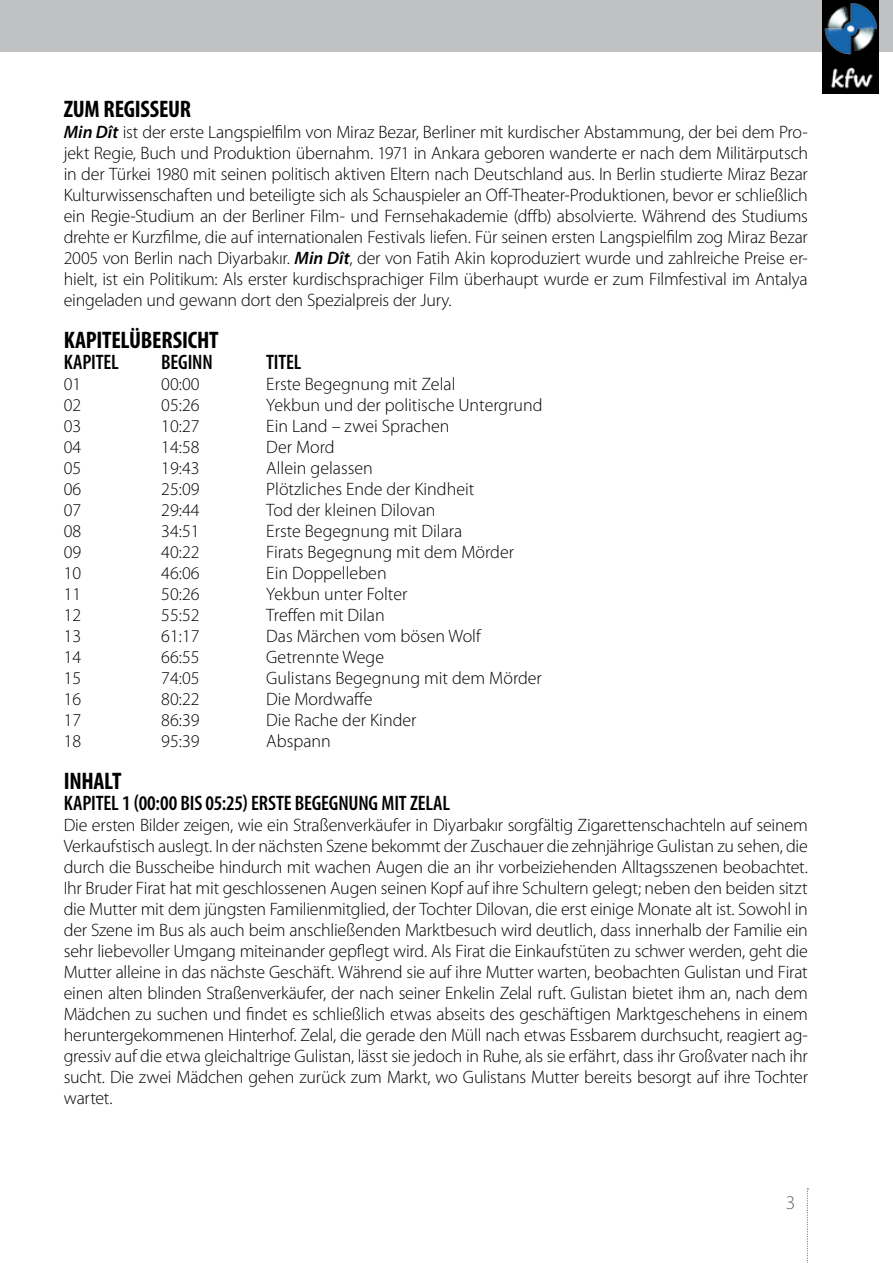
<style>
.page{position:relative;width:893px;height:1263px;background:#fff}
.page>*{position:absolute;margin:0;border:0;box-sizing:border-box;transform-origin:0 0}
.t1{font:700 condensed 24px "Myriad Pro";letter-spacing:-.01em;color:#000}
.t2{font:600 condensed 21px "Myriad Pro";letter-spacing:-.01em;color:#000}
.t3{font:300 19.5px "Myriad Pro";color:#666769}
.t4{font:300 18px/21px "Myriad Pro";color:#000;text-align:justify}
.s1{font-weight:600;font-style:italic}
</style>
<div class="page">
<div style="left:0;top:0;width:893px;height:51px;background:#c0c1c2"></div>
<img style="left:823px;top:0;width:56px;height:94px">
<svg style="left:807px;top:1188px;width:1px;height:75px"></svg>
<h1 class="t1" style="left:64px;top:94px;width:129px">ZUM REGISSEUR</h1>
<p class="t4" style="left:64px;top:121px;width:746px"><span class="s1">Min Dît</span> ist der erste Langspielfilm von Miraz Bezar, Berliner mit kurdischer Abstammung, der bei dem Pro&shy;jekt Regie, Buch und Produktion übernahm. 1971 in Ankara geboren wanderte er nach dem Militärputsch in der Türkei 1980 mit seinen politisch aktiven Eltern nach Deutschland aus. I n Berlin studierte Miraz Bezar Kulturwissenschaften und beteiligte sich als Schauspieler an Off-Theater-Produktionen, bevor er schließlich ein Regie-Studium an der Berliner Film- und Fernsehakademie (dffb) absolvierte. Während des Studiums drehte er Kurzfilme, die auf internationalen Festivals liefen. Für seinen ersten Langspielfilm zog Miraz Bezar 2005 von Berlin nach Diyarbakır. <span class="s1">Min Dît</span>, der von Fatih Akin koproduziert wurde und zahlreiche Preise er&shy;hielt, ist ein Politikum: Als erster kurdischsprachiger Film überhaupt wurde er zum Filmfestival im Antalya eingeladen und gewann dort den Spezialpreis der Jury.</p>
<h1 class="t1" style="left:64px;top:325px;width:156px">KAPITELÜBERSICHT</h1>
<p class="t2" style="left:64px;top:349px;width:56px">KAPITEL</p>
<p class="t2" style="left:161px;top:349px;width:53px">BEGINN</p>
<p class="t2" style="left:266px;top:349px;width:37px">TITEL</p>
<p class="t4" style="left:64px;top:373px;width:19px">01</p>
<p class="t4" style="left:161px;top:373px;width:40px">00:00</p>
<p class="t4" style="left:266px;top:373px;width:191px">Erste Begegnung mit Zelal</p>
<p class="t4" style="left:64px;top:394px;width:19px">02</p>
<p class="t4" style="left:161px;top:394px;width:40px">05:26</p>
<p class="t4" style="left:266px;top:394px;width:278px">Yekbun und der politische Untergrund</p>
<p class="t4" style="left:64px;top:415px;width:19px">03</p>
<p class="t4" style="left:161px;top:415px;width:40px">10:27</p>
<p class="t4" style="left:266px;top:415px;width:185px">Ein Land – zwei Sprachen</p>
<p class="t4" style="left:64px;top:436px;width:19px">04</p>
<p class="t4" style="left:161px;top:436px;width:40px">14:58</p>
<p class="t4" style="left:266px;top:436px;width:70px">Der Mord</p>
<p class="t4" style="left:64px;top:457px;width:19px">05</p>
<p class="t4" style="left:161px;top:457px;width:40px">19:43</p>
<p class="t4" style="left:266px;top:457px;width:108px">Allein gelassen</p>
<p class="t4" style="left:64px;top:478px;width:19px">06</p>
<p class="t4" style="left:161px;top:478px;width:40px">25:09</p>
<p class="t4" style="left:266px;top:478px;width:210px">Plötzliches Ende der Kindheit</p>
<p class="t4" style="left:64px;top:499px;width:19px">07</p>
<p class="t4" style="left:161px;top:499px;width:77px">29:44 T</p>
<p class="t4" style="left:273px;top:499px;width:164px">od der kleinen Dilovan</p>
<p class="t4" style="left:64px;top:520px;width:19px">08</p>
<p class="t4" style="left:161px;top:520px;width:40px">34:51</p>
<p class="t4" style="left:266px;top:520px;width:198px">Erste Begegnung mit Dilara</p>
<p class="t4" style="left:64px;top:541px;width:19px">09</p>
<p class="t4" style="left:161px;top:541px;width:40px">40:22</p>
<p class="t4" style="left:266px;top:541px;width:249px">Firats Begegnung mit dem Mörder</p>
<p class="t4" style="left:64px;top:562px;width:19px">10</p>
<p class="t4" style="left:161px;top:562px;width:40px">46:06</p>
<p class="t4" style="left:266px;top:562px;width:122px">Ein Doppelleben</p>
<p class="t4" style="left:64px;top:583px;width:19px">11</p>
<p class="t4" style="left:161px;top:583px;width:40px">50:26</p>
<p class="t4" style="left:266px;top:583px;width:143px">Yekbun unter Folter</p>
<p class="t4" style="left:64px;top:604px;width:19px">12</p>
<p class="t4" style="left:161px;top:604px;width:77px">55:52 T</p>
<p class="t4" style="left:274px;top:604px;width:112px">reffen mit Dilan</p>
<p class="t4" style="left:64px;top:625px;width:19px">13</p>
<p class="t4" style="left:161px;top:625px;width:40px">61:17</p>
<p class="t4" style="left:266px;top:625px;width:216px">Das Märchen vom bösen Wolf</p>
<p class="t4" style="left:64px;top:646px;width:19px">14</p>
<p class="t4" style="left:161px;top:646px;width:40px">66:55</p>
<p class="t4" style="left:266px;top:646px;width:119px">Getrennte Wege</p>
<p class="t4" style="left:64px;top:667px;width:19px">15</p>
<p class="t4" style="left:161px;top:667px;width:40px">74:05</p>
<p class="t4" style="left:266px;top:667px;width:277px">Gulistans Begegnung mit dem Mörder</p>
<p class="t4" style="left:64px;top:688px;width:19px">16</p>
<p class="t4" style="left:161px;top:688px;width:40px">80:22</p>
<p class="t4" style="left:266px;top:688px;width:108px">Die Mordwaffe</p>
<p class="t4" style="left:64px;top:709px;width:19px">17</p>
<p class="t4" style="left:161px;top:709px;width:40px">86:39</p>
<p class="t4" style="left:266px;top:709px;width:152px">Die Rache der Kinder</p>
<p class="t4" style="left:64px;top:730px;width:19px">18</p>
<p class="t4" style="left:161px;top:730px;width:40px">95:39</p>
<p class="t4" style="left:266px;top:730px;width:66px">Abspann</p>
<h1 class="t1" style="left:64px;top:766px;width:59px">INHALT</h1>
<p class="t2" style="left:64px;top:790px;width:388px">KAPITEL 1 (00:00 BIS 05:25) ERSTE BEGEGNUNG MIT ZELAL</p>
<p class="t4" style="left:64px;top:814px;width:746px">Die ersten Bilder zeigen, wie ein Straßenverkäufer in Diyarbakır sorgfältig Zigarettenschachteln auf seinem Verkaufstisch auslegt. I n der nächsten Szene bekommt der Zuschauer die zehnjährige Gulistan zu sehen, die durch die Busscheibe hindurch mit wachen Augen die an ihr vorbeiziehenden Alltagsszenen beobachtet.<br>I hr Bruder Firat hat mit geschlossenen Augen seinen Kopf auf ihre Schultern gelegt; neben den beiden sitzt die Mutter mit dem jüngsten Familienmitglied, der Tochter Dilovan, die erst einige Monate alt ist. Sowohl in der Szene im Bus als auch beim anschließenden Marktbesuch wird deutlich, dass innerhalb der Familie ein sehr liebevoller Umgang miteinander gepflegt wird. Als Firat die Einkaufstüten zu schwer werden, geht die Mutter alleine in das nächste Geschäft. Während sie auf ihre Mutter warten, beobachten Gulistan und Firat einen alten blinden Straßenverkäufer, der nach seiner Enkelin Zelal ruft. Gulistan bietet ihm an, nach dem Mädchen zu suchen und findet es schließlich etwas abseits des geschäftigen Marktgeschehens in einem heruntergekommenen Hinterhof. Zelal, die gerade den Müll nach etwas Essbarem durchsucht, reagiert ag&shy;gressiv auf die etwa gleichaltrige Gulistan, lässt sie jedoch in Ruhe, als sie erfährt, dass ihr Großvater nach ihr sucht. Die zwei Mädchen gehen zurück zum Markt, wo Gulistans Mutter bereits besorgt auf ihre Tochter wartet.</p>
<p class="t3" style="left:786px;top:1191px;width:11px">3</p>
</div>
